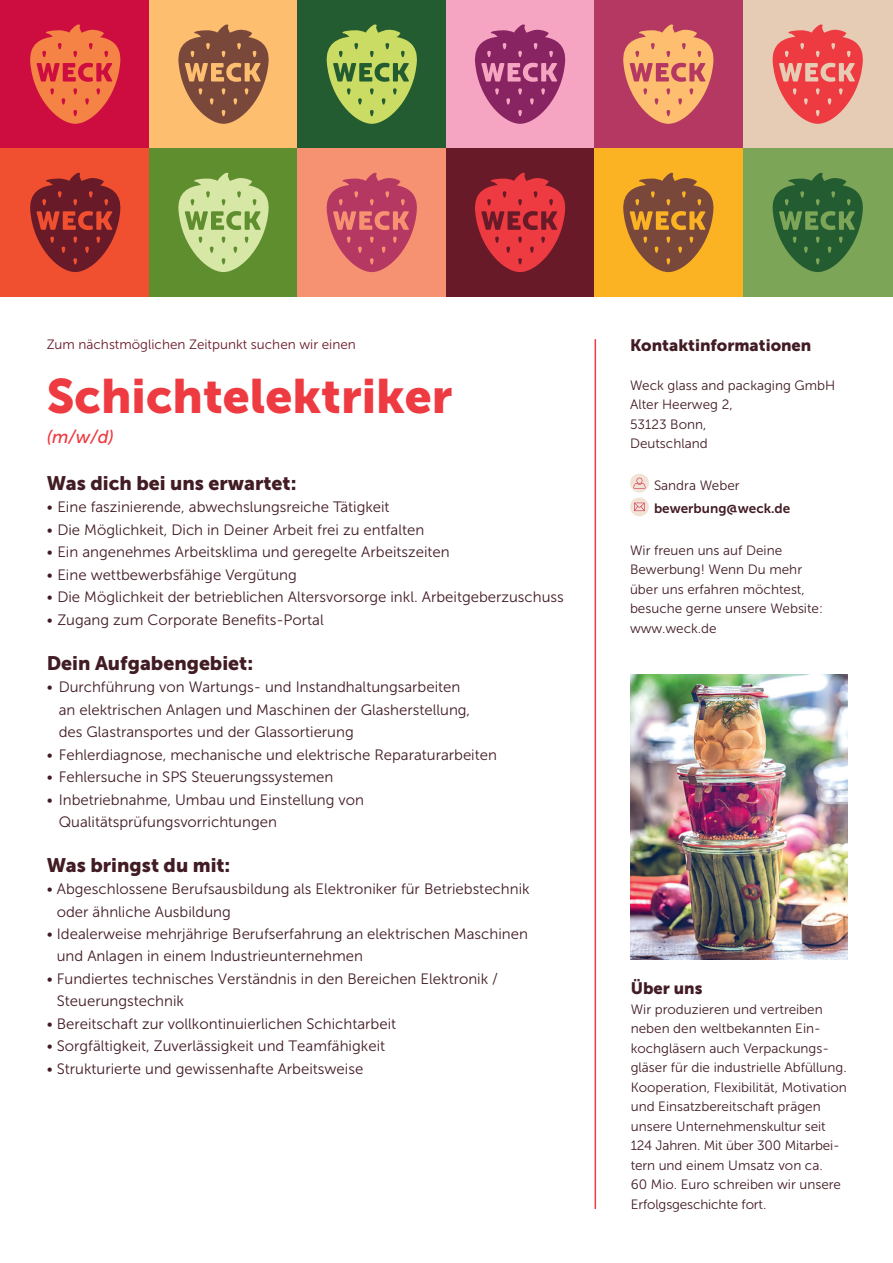
<style>
.page{position:relative;width:893px;height:1263px;background:#fff}
.page>*{position:absolute;margin:0;border:0;box-sizing:border-box;transform-origin:0 0}
.t1{font:48px "Museo Sans 900";color:#ee3a41}
.t2{font:19.5px "Museo Sans 900";color:#421c24}
.t3{font:italic 18px "Museo Sans 500";color:#ee3a41}
.t4{font:16.5px "Museo Sans 900";color:#421c24}
.t5{font:15px/22.5px "Museo Sans 300";color:#421c24}
.t6{font:13.5px/19.5px "Museo Sans 300";color:#421c24}
.t7{font:13.5px "Museo Sans 300";color:#691a29}
.t8{font:13.5px "Museo Sans 700";color:#421c24}
</style>
<div class="page">
<div style="left:0;top:0;width:149px;height:148px;background:#cd0d40"></div>
<svg style="left:30px;top:24px;width:91px;height:100px"></svg>
<div style="left:0;top:148px;width:149px;height:149px;background:#f0502f"></div>
<svg style="left:30px;top:173px;width:91px;height:99px"></svg>
<div style="left:149px;top:0;width:149px;height:148px;background:#fdbf6f"></div>
<svg style="left:178px;top:24px;width:91px;height:100px"></svg>
<div style="left:149px;top:148px;width:149px;height:149px;background:#5f8e2f"></div>
<svg style="left:178px;top:173px;width:91px;height:99px"></svg>
<div style="left:298px;top:0;width:148px;height:148px;background:#245c31"></div>
<svg style="left:326px;top:24px;width:91px;height:100px"></svg>
<div style="left:298px;top:148px;width:148px;height:149px;background:#f69171"></div>
<svg style="left:326px;top:173px;width:91px;height:99px"></svg>
<div style="left:446px;top:0;width:148px;height:148px;background:#f5a5c2"></div>
<svg style="left:475px;top:24px;width:91px;height:100px"></svg>
<div style="left:446px;top:148px;width:148px;height:149px;background:#691a29"></div>
<svg style="left:475px;top:173px;width:91px;height:99px"></svg>
<div style="left:594px;top:0;width:150px;height:148px;background:#b53863"></div>
<div style="left:744px;top:0;width:149px;height:148px;background:#e6ccb4"></div>
<svg style="left:623px;top:24px;width:91px;height:100px"></svg>
<svg style="left:772px;top:24px;width:91px;height:100px"></svg>
<div style="left:594px;top:148px;width:150px;height:149px;background:#fbb323"></div>
<div style="left:744px;top:148px;width:149px;height:149px;background:#7ca558"></div>
<svg style="left:623px;top:173px;width:91px;height:99px"></svg>
<svg style="left:772px;top:173px;width:91px;height:99px"></svg>
<hr style="left:595px;top:339px;width:1px;height:870px;background:#ee3a41">
<img style="left:631px;top:674px;width:216px;height:285px">
<svg style="left:630px;top:474px;width:19px;height:42px"></svg>
<p class="t7" style="left:47px;top:337px;width:311px">Zum nächstmöglichen Zeitpunkt suchen wir einen</p>
<h1 class="t1" style="left:47px;top:368px;width:407px">Schichtelektriker</h1>
<p class="t3" style="left:47px;top:427px;width:69px">(m/w/d)</p>
<h2 class="t2" style="left:47px;top:472px;width:251px">Was dich bei uns erwartet:</h2>
<p class="t5" style="left:47px;top:496px;width:344px">• Eine faszinierende, abwechslungsreiche Tätigkeit</p>
<p class="t5" style="left:47px;top:518px;width:379px">• Die Möglichkeit, Dich in Deiner Arbeit frei zu entfalten</p>
<p class="t5" style="left:47px;top:541px;width:404px">• Ein angenehmes Arbeitsklima und geregelte Arbeitszeiten</p>
<p class="t5" style="left:47px;top:563px;width:251px">• Eine wettbewerbsfähige Vergütung</p>
<p class="t5" style="left:47px;top:586px;width:519px">• Die Möglichkeit der betrieblichen Altersvorsorge inkl. Arbeitgeberzuschuss</p>
<p class="t5" style="left:47px;top:608px;width:279px">• Zugang zum Corporate Benefits-Portal</p>
<h2 class="t2" style="left:47px;top:652px;width:208px">Dein Aufgabengebiet:</h2>
<p class="t5" style="left:59px;top:676px;width:413px;text-indent:-12px">• Durchführung von Wartungs- und Instandhaltungsarbeiten an elektrischen Anlagen und Maschinen der Glasherstellung, des Glastransportes und der Glassortierung</p>
<p class="t5" style="left:47px;top:743px;width:452px">• Fehlerdiagnose, mechanische und elektrische Reparaturarbeiten</p>
<p class="t5" style="left:47px;top:766px;width:288px">• Fehlersuche in SPS Steuerungssystemen</p>
<p class="t5" style="left:59px;top:788px;width:307px;text-indent:-12px">• Inbetriebnahme, Umbau und Einstellung von<br>Qualitätsprüfungsvorrichtungen</p>
<h2 class="t2" style="left:47px;top:854px;width:185px">Was bringst du mit:</h2>
<p class="t5" style="left:57px;top:878px;width:474px;text-indent:-10px">• Abgeschlossene Berufsausbildung als Elektroniker für Betriebstechnik oder ähnliche Ausbildung</p>
<p class="t5" style="left:57px;top:922px;width:473px;text-indent:-10px">• Idealerweise mehrjährige Berufserfahrung an elektrischen Maschinen und Anlagen in einem Industrieunternehmen</p>
<p class="t5" style="left:57px;top:967px;width:443px;text-indent:-10px">• Fundiertes technisches Verständnis in den Bereichen Elektronik /<br>Steuerungstechnik</p>
<p class="t5" style="left:47px;top:1012px;width:351px">• Bereitschaft zur vollkontinuierlichen Schichtarbeit</p>
<p class="t5" style="left:47px;top:1035px;width:340px">• Sorgfältigkeit, Zuverlässigkeit und Teamfähigkeit</p>
<p class="t5" style="left:47px;top:1057px;width:318px">• Strukturierte und gewissenhafte Arbeitsweise</p>
<p class="t4" style="left:630px;top:335px;width:183px">Kontaktinformationen</p>
<p class="t6" style="left:630px;top:375px;width:207px">Weck glass and packaging GmbH<br>Alter Heerweg 2,<br>53123 Bonn,<br>Deutschland</p>
<p class="t6" style="left:654px;top:476px;width:87px">Sandra Weber</p>
<p class="t8" style="left:654px;top:500px;width:138px">bewerbung@weck.de</p>
<p class="t6" style="left:630px;top:540px;width:195px">Wir freuen uns auf Deine<br>Bewerbung! Wenn Du mehr über uns erfahren möchtest, besuche gerne unsere Website: www.weck.de</p>
<p class="t4" style="left:631px;top:979px;width:73px">Über uns</p>
<p class="t6" style="left:631px;top:1000px;width:218px">Wir produzieren und vertreiben neben den weltbekannten Ein&shy;kochgläsern auch Verpackungs&shy;gläser für die industrielle Abfüllung.<br>Kooperation, Flexibilität, Motivation und Einsatzbereitschaft prägen unsere Unternehmenskultur seit<br>124 Jahren. Mit über 300 Mitarbei&shy;tern und einem Umsatz von ca.<br>60 Mio. Euro schreiben wir unsere<br>Erfolgsgeschichte fort.</p>
</div>
